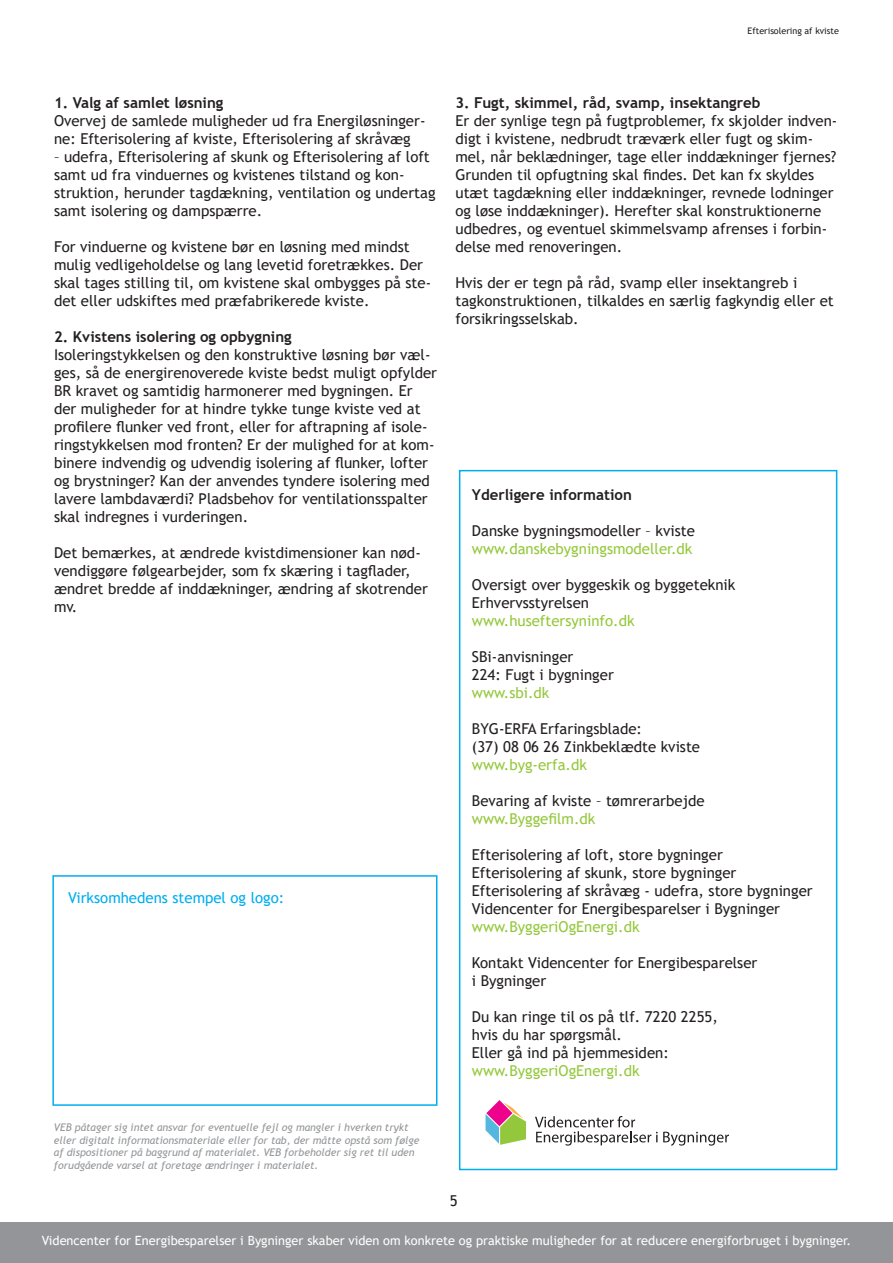
<style>
.page{position:relative;width:893px;height:1263px;background:#fff}
.page>*{position:absolute;margin:0;border:0;box-sizing:border-box;transform-origin:0 0}
.t1{font:15px/18px "Trebuchet MS";color:#231f20}
.t2{font:15px "Trebuchet MS";color:#94c83c}
.t3{font:700 15px "Trebuchet MS";color:#231f20}
.t4{font:15px "Trebuchet MS";color:#00aeef}
.t5{font:12.75px "Trebuchet MS";color:#fff}
.t6{font:italic 10.5px/12.6px "Trebuchet MS";color:#939598}
.t7{font:9px "Trebuchet MS";color:#231f20}
</style>
<div class="page">
<div style="left:0;top:1222px;width:893px;height:41px;background:#939598"></div>
<div style="left:459px;top:470px;width:378px;height:700px;border:2px solid #00aeef"></div>
<svg style="left:486px;top:1100px;width:40px;height:45px"></svg>
<svg style="left:535px;top:1116px;width:194px;height:30px"></svg>
<div style="left:52px;top:875px;width:385px;height:231px;border:2px solid #00aeef"></div>
<p class="t7" style="left:748px;top:25px;width:93px">Efterisolering af kviste</p>
<p class="t3" style="left:54px;top:93px;width:171px">1. Valg af samlet løsning</p>
<p class="t1" style="left:54px;top:112px;width:373px">Overvej de samlede muligheder ud fra Energiløsninger&shy;ne: Efterisolering af kviste, Efterisolering af skråvæg</p>
<p class="t1" style="left:54px;top:148px;width:383px">– udefra, Efterisolering af skunk og Efterisolering af loft samt ud fra vinduernes og kvistenes tilstand og kon&shy;struktion, herunder tagdækning, ventilation og undertag samt isolering og dampspærre.</p>
<p class="t1" style="left:54px;top:238px;width:379px">For vinduerne og kvistene bør en løsning med mindst mulig vedligeholdelse og lang levetid foretrækkes. Der skal tages stilling til, om kvistene skal ombygges på ste&shy;det eller udskiftes med præfabrikerede kviste.</p>
<p class="t3" style="left:54px;top:327px;width:239px">2. Kvistens isolering og opbygning</p>
<p class="t1" style="left:54px;top:346px;width:385px">Isoleringstykkelsen og den konstruktive løsning bør væl&shy;ges, så de energirenoverede kviste bedst muligt opfylder BR kravet og samtidig harmonerer med bygningen. Er der muligheder for at hindre tykke tunge kviste ved at profilere flunker ved front, eller for aftrapning af isole&shy;ringstykkelsen mod fronten? Er der mulighed for at kom&shy;binere indvendig og udvendig isolering af flunker, lofter og brystninger? Kan der anvendes tyndere isolering med lavere lambdaværdi? Pladsbehov for ventilationsspalter skal indregnes i vurderingen.</p>
<p class="t1" style="left:54px;top:544px;width:375px">Det bemærkes, at ændrede kvistdimensioner kan nød&shy;vendiggøre følgearbejder, som fx skæring i tagflader, ændret bredde af inddækninger, ændring af skotrender mv.</p>
<p class="t4" style="left:68px;top:889px;width:218px">Virksomhedens stempel og logo:</p>
<p class="t3" style="left:455px;top:93px;width:307px">3. Fugt, skimmel, råd, svamp, insektangreb</p>
<p class="t1" style="left:455px;top:112px;width:383px">Er der synlige tegn på fugtproblemer, fx skjolder indven&shy;digt i kvistene, nedbrudt træværk eller fugt og skim&shy;mel, når beklædninger, tage eller inddækninger fjernes?<br>Grunden til opfugtning skal findes. Det kan fx skyldes utæt tagdækning eller inddækninger, revnede lodninger og løse inddækninger). Herefter skal konstruktionerne udbedres, og eventuel skimmelsvamp afrenses i forbin&shy;delse med renoveringen.</p>
<p class="t1" style="left:455px;top:274px;width:380px">Hvis der er tegn på råd, svamp eller insektangreb i tagkonstruktionen, tilkaldes en særlig fagkyndig eller et forsikringsselskab.</p>
<p class="t3" style="left:472px;top:485px;width:161px">Yderligere information</p>
<p class="t1" style="left:472px;top:522px;width:224px">Danske bygningsmodeller – kviste</p>
<p class="t2" style="left:472px;top:539px;width:222px">www.danskebygningsmodeller.dk</p>
<p class="t1" style="left:472px;top:576px;width:265px">Oversigt over byggeskik og byggeteknik</p>
<p class="t1" style="left:472px;top:594px;width:119px">Erhvervsstyrelsen</p>
<p class="t2" style="left:472px;top:611px;width:164px">www.huseftersyninfo.dk</p>
<p class="t1" style="left:472px;top:648px;width:103px">SBi-anvisninger</p>
<p class="t1" style="left:472px;top:666px;width:143px">224: Fugt i bygninger</p>
<p class="t2" style="left:472px;top:683px;width:79px">www.sbi.dk</p>
<p class="t1" style="left:472px;top:720px;width:172px">BYG-ERFA Erfaringsblade:</p>
<p class="t1" style="left:472px;top:738px;width:230px">(37) 08 06 26 Zinkbeklædte kviste</p>
<p class="t2" style="left:472px;top:755px;width:117px">www.byg-erfa.dk</p>
<p class="t1" style="left:472px;top:792px;width:234px">Bevaring af kviste – tømrerarbejde</p>
<p class="t2" style="left:472px;top:809px;width:125px">www.Byggefilm.dk</p>
<p class="t1" style="left:472px;top:846px;width:252px">Efterisolering af loft, store bygninger</p>
<p class="t1" style="left:472px;top:864px;width:266px">Efterisolering af skunk, store bygninger</p>
<p class="t1" style="left:472px;top:882px;width:342px">Efterisolering af skråvæg - udefra, store bygninger</p>
<p class="t1" style="left:472px;top:900px;width:310px">Videncenter for Energibesparelser i Bygninger</p>
<p class="t2" style="left:472px;top:917px;width:169px">www.ByggeriOgEnergi.dk</p>
<p class="t1" style="left:472px;top:954px;width:287px">Kontakt Videncenter for Energibesparelser</p>
<p class="t1" style="left:472px;top:972px;width:76px">i Bygninger</p>
<p class="t1" style="left:472px;top:1008px;width:247px">Du kan ringe til os på tlf. 7220 2255,</p>
<p class="t1" style="left:472px;top:1026px;width:152px">hvis du har spørgsmål.</p>
<p class="t1" style="left:472px;top:1044px;width:198px">Eller gå ind på hjemmesiden:</p>
<p class="t2" style="left:472px;top:1061px;width:169px">www.ByggeriOgEnergi.dk</p>
<p class="t6" style="left:54px;top:1121px;width:367px">VEB påtager sig intet ansvar for eventuelle fejl og mangler i hverken trykt eller digitalt informationsmateriale eller for tab, der måtte opstå som følge af dispositioner på baggrund af materialet. VEB forbeholder sig ret til uden forudgående varsel at foretage ændringer i materialet.</p>
<p class="t1" style="left:450px;top:1192px;width:9px">5</p>
<p class="t5" style="left:42px;top:1232px;width:811px">Videncenter for Energibesparelser i Bygninger skaber viden om konkrete og praktiske muligheder for at reducere energiforbruget i bygninger.</p>
</div>
